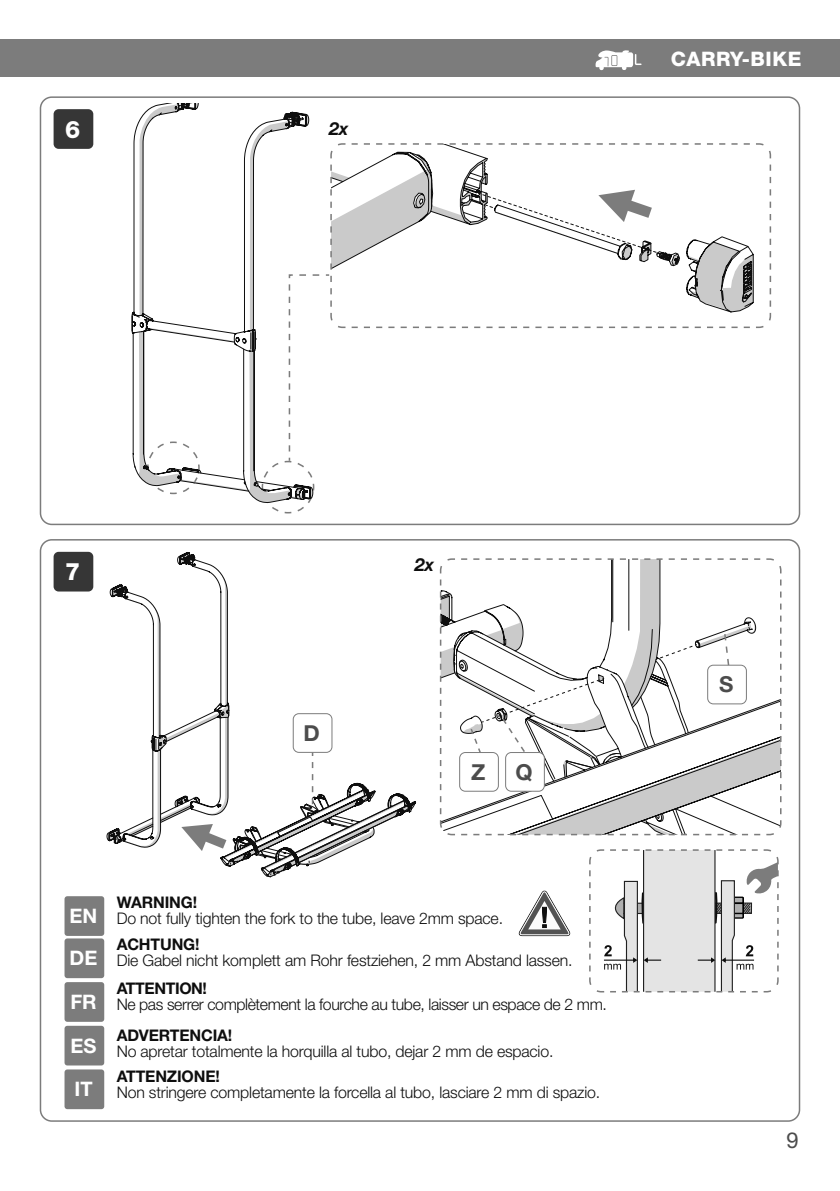
<style>
.page{position:relative;width:840px;height:1191px;background:#fff}
.page>*{position:absolute;margin:0;border:0;box-sizing:border-box;transform-origin:0 0}
.t1{font:800 24px "Helvetica Neue LT Std";color:#fff}
.t2{font:700 22px "Helvetica Neue LT Std";color:#4c4c4c}
.t3{font:22px "Helvetica Neue LT Std";color:#4c4c4c}
.t4{font:700 20px/43.6px "Helvetica Neue LT Std";color:#fff;text-align:justify}
.t5{font:800 20px "Helvetica Neue LT Std";letter-spacing:.025em;color:#fff}
.t6{font:italic 700 18px "Helvetica Neue LT Std";color:#0e0e0e}
.t7{font:300 16px "Helvetica Neue LT Std";letter-spacing:-.01em;color:#0e0e0e}
.t8{font:700 16px "Helvetica Neue LT Std";letter-spacing:-.01em;color:#0e0e0e}
</style>
<div class="page">
<div style="left:0;top:40px;width:839px;height:37px;background:#7c7c7c"></div>
<svg style="left:330px;top:143px;width:441px;height:186px"></svg>
<div style="left:54px;top:109px;width:39px;height:40px;background:#363636;border-radius:5px"></div>
<div style="left:40px;top:96px;width:759px;height:429px;border:2px solid #7c7c7c;border-radius:11px"></div>
<svg style="left:131px;top:103px;width:130px;height:396px"></svg>
<svg style="left:169px;top:103px;width:141px;height:395px"></svg>
<svg style="left:261px;top:165px;width:70px;height:349px"></svg>
<div style="left:54px;top:552px;width:39px;height:39px;background:#363636;border-radius:5px"></div>
<svg style="left:439px;top:558px;width:342px;height:278px"></svg>
<svg style="left:589px;top:849px;width:190px;height:144px"></svg>
<svg style="left:469px;top:677px;width:135px;height:78px"></svg>
<svg style="left:595px;top:50px;width:46px;height:20px"></svg>
<svg style="left:466px;top:190px;width:190px;height:63px"></svg>
<div style="left:64px;top:938px;width:40px;height:40px;background:#7c7c7c;border-radius:3px"></div>
<div style="left:64px;top:896px;width:40px;height:40px;background:#7c7c7c;border-radius:3px"></div>
<div style="left:64px;top:982px;width:40px;height:39px;background:#7c7c7c;border-radius:3px"></div>
<div style="left:64px;top:1025px;width:40px;height:40px;background:#7c7c7c;border-radius:3px"></div>
<div style="left:64px;top:1069px;width:40px;height:40px;background:#7c7c7c;border-radius:3px"></div>
<svg style="left:518px;top:890px;width:53px;height:46px"></svg>
<svg style="left:106px;top:552px;width:310px;height:325px"></svg>
<div style="left:707px;top:665px;width:39px;height:39px;background:#fff;border-radius:6px"></div>
<div style="left:706px;top:664px;width:40px;height:40px;border:1px solid #7c7c7c;border-radius:6px"></div>
<div style="left:505px;top:752px;width:39px;height:39px;background:#fff;border-radius:6px"></div>
<div style="left:505px;top:752px;width:39px;height:39px;border:1px solid #7c7c7c;border-radius:6px"></div>
<svg style="left:722px;top:632px;width:7px;height:34px"></svg>
<div style="left:293px;top:713px;width:39px;height:39px;background:#fff;border-radius:6px"></div>
<div style="left:292px;top:713px;width:40px;height:40px;border:1px solid #7c7c7c;border-radius:6px"></div>
<div style="left:459px;top:752px;width:39px;height:39px;background:#fff;border-radius:6px"></div>
<div style="left:459px;top:752px;width:39px;height:39px;border:1px solid #7c7c7c;border-radius:6px"></div>
<h1 class="t1" style="left:65px;top:115px;width:17px">6</h1>
<p class="t6" style="left:329px;top:117px;width:21px">2x</p>
<p class="t5" style="left:670px;top:47px;width:132px">CARRY-BIKE</p>
<h1 class="t1" style="left:65px;top:557px;width:17px">7</h1>
<p class="t6" style="left:414px;top:553px;width:21px">2x</p>
<h2 class="t2" style="left:303px;top:719px;width:18px">D</h2>
<h2 class="t2" style="left:471px;top:758px;width:16px">Z</h2>
<h2 class="t2" style="left:515px;top:758px;width:19px">Q</h2>
<p class="t4" style="left:70px;top:893px;width:29px">EN</p>
<p class="t4" style="left:70px;top:936px;width:29px">DE</p>
<p class="t4" style="left:70px;top:979px;width:28px">FR ES IT</p>
<p class="t8" style="left:117px;top:892px;width:82px">WARNING!</p>
<p class="t7" style="left:117px;top:908px;width:388px">Do not fully tighten the fork to the tube, leave 2mm space.</p>
<p class="t8" style="left:117px;top:934px;width:84px">ACHTUNG!</p>
<p class="t7" style="left:117px;top:950px;width:457px">Die Gabel nicht komplett am Rohr festziehen, 2 mm Abstand lassen.</p>
<p class="t8" style="left:117px;top:978px;width:92px">ATTENTION!</p>
<p class="t7" style="left:117px;top:994px;width:491px">Ne pas serrer complètement la fourche au tube, laisser un espace de 2 mm.</p>
<p class="t8" style="left:117px;top:1025px;width:117px">ADVERTENCIA!</p>
<p class="t7" style="left:117px;top:1041px;width:438px">No apretar totalmente la horquilla al tubo, dejar 2 mm de espacio.</p>
<p class="t8" style="left:117px;top:1066px;width:105px">ATTENZIONE!</p>
<p class="t7" style="left:117px;top:1082px;width:485px">Non stringere completamente la forcella al tubo, lasciare 2 mm di spazio.</p>
<h2 class="t2" style="left:718px;top:671px;width:16px">S</h2>
<h2 class="t3" style="left:785px;top:1126px;width:14px">9</h2>
</div>
